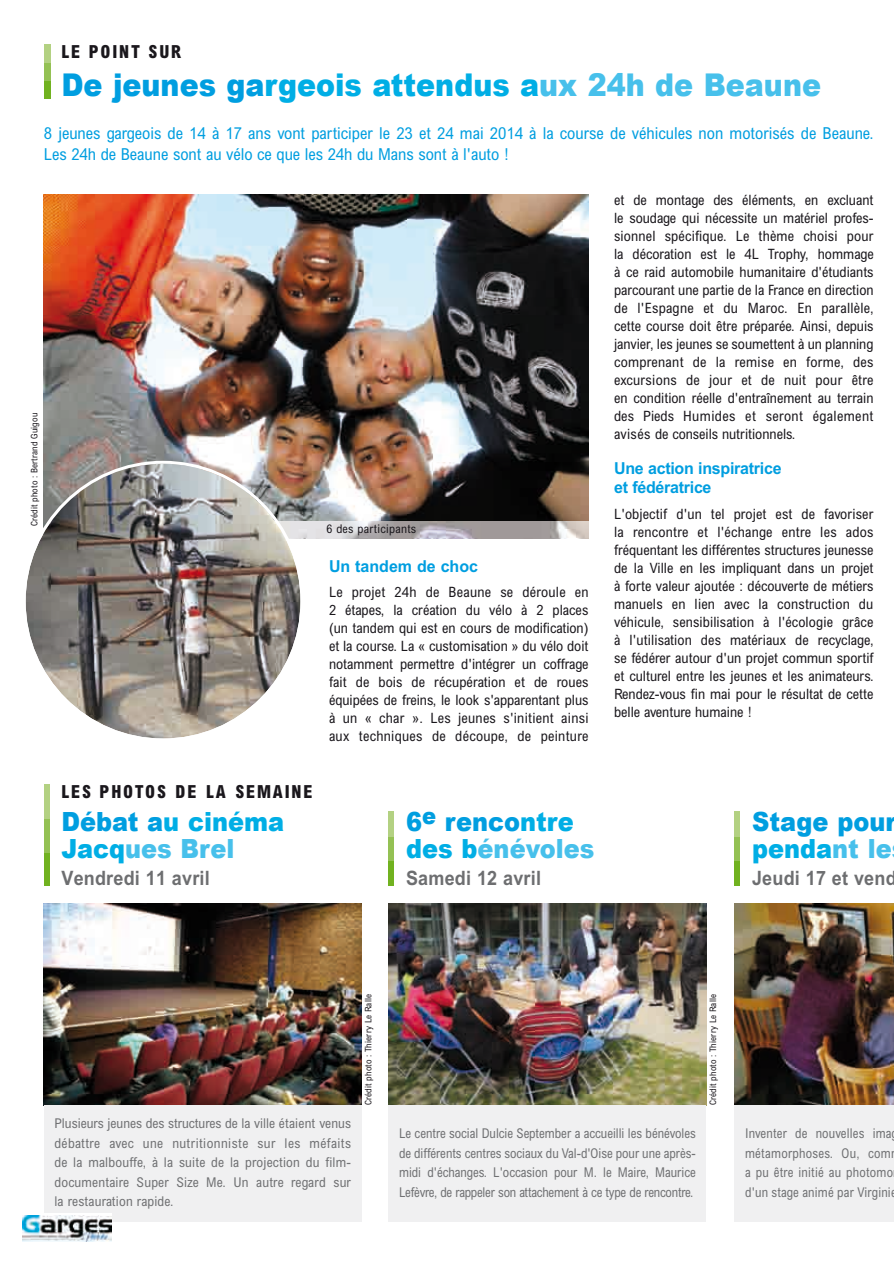
<style>
.page{position:relative;width:894px;height:1264px;background:#fff}
.page>*{position:absolute;margin:0;border:0;box-sizing:border-box;transform-origin:0 0}
.t1{font:900 31.35px "Arial";color:#00aee5;scale:.91 1}
.t2{font:900 26.4px/27px "Arial";color:#00aee5;scale:.91 1}
.t3{font:900 26.4px/27px "Arial";color:#009ee0;scale:.91 1}
.t4{font:700 19.8px "Arial";letter-spacing:.01em;color:#6d6e70;scale:.91 1}
.t5{font:800 condensed 18px "Arial";letter-spacing:.1em;color:#1a171c}
.t6{font:condensed 16.5px/21px "Arial";color:#009ee0}
.t7{font:700 16.5px/19.5px "Arial";letter-spacing:-.015em;color:#009ee0}
.t8{font:condensed 14.25px/18px "Arial";color:#1a171c;text-align:justify}
.t9{font:condensed 13.5px/19.5px "Arial";letter-spacing:.015em;color:#707173;scale:.95 1}
.t10{font:condensed 13.5px/19.5px "Arial";letter-spacing:.015em;color:#707173;text-align:justify}
.t11{font:condensed 12px "Arial";letter-spacing:.025em;color:#1a171c}
.t12{font:condensed 9px "Arial";letter-spacing:.015em;color:#1a171c}
.s1{color:#009ee0}
.s2{color:#47c0eb}
.s3{color:#00aee5}
</style>
<div class="page">
<div style="left:44px;top:80px;width:6px;height:18px;background:#71b220"></div>
<div style="left:44px;top:62px;width:6px;height:18px;background:#94c154"></div>
<div style="left:44px;top:44px;width:6px;height:19px;background:#b3d182"></div>
<img style="left:44px;top:194px;width:544px;height:327px">
<div style="left:44px;top:851px;width:5px;height:35px;background:#71b220"></div>
<div style="left:44px;top:818px;width:5px;height:34px;background:#94c154"></div>
<div style="left:44px;top:784px;width:5px;height:35px;background:#b3d182"></div>
<img style="left:734px;top:904px;width:159px;height:201px">
<div style="left:734px;top:1106px;width:159px;height:116px;background:#f0f0f1"></div>
<div style="left:734px;top:860px;width:6px;height:25px;background:#71b220"></div>
<div style="left:734px;top:836px;width:6px;height:25px;background:#94c154"></div>
<div style="left:734px;top:812px;width:6px;height:25px;background:#b3d182"></div>
<img style="left:388px;top:904px;width:318px;height:201px">
<div style="left:388px;top:1106px;width:318px;height:116px;background:#f0f0f1"></div>
<div style="left:388px;top:860px;width:6px;height:25px;background:#71b220"></div>
<div style="left:388px;top:836px;width:6px;height:25px;background:#94c154"></div>
<div style="left:388px;top:812px;width:6px;height:25px;background:#b3d182"></div>
<img style="left:44px;top:904px;width:318px;height:202px">
<div style="left:44px;top:1106px;width:317px;height:116px;background:#f0f0f1"></div>
<div style="left:23px;top:1212px;width:89px;height:31px;background:#fff"></div>
<img style="left:23px;top:1215px;width:89px;height:26px">
<img style="left:303px;top:521px;width:285px;height:18px">
<img style="left:25px;top:461px;width:278px;height:278px">
<p class="t5" style="left:61px;top:45px;width:121px">LE POINT SUR</p>
<h1 class="t1" style="left:61px;top:61px;width:836px"><span class="s1">De jeunes ga</span>rgeois attendus a<span class="s2">ux 24h de Beaune</span></h1>
<p class="t6" style="left:44px;top:125px;width:831px">8 jeunes gargeois de 14 à 17 ans vont participer le 23 et 24 mai 2014 à la course de véhicules non motorisés de Beaune.<br>Les 24h de Beaune sont au vélo ce que les 24h du Mans sont à l'auto !</p>
<p class="t12" style="left:31px;top:526px;width:115px;rotate:-90deg">Crédit photo : Bertrand Guigou</p>
<p class="t11" style="left:326px;top:524px;width:91px">6 des participants</p>
<p class="t7" style="left:329px;top:558px;width:150px">Un tandem de choc</p>
<p class="t8" style="left:329px;top:585px;width:261px">Le projet 24h de Beaune se déroule en 2 étapes, la création du vélo à 2 places (un tandem qui est en cours de modification) et la course. La « customisation » du vélo doit notamment permettre d'intégrer un coffrage fait de bois de récupération et de roues équipées de freins, le look s'apparentant plus à un « char ». Les jeunes s'initient ainsi aux techniques de découpe, de peinture</p>
<p class="t5" style="left:61px;top:785px;width:252px">LES PHOTOS DE LA SEMAINE</p>
<h2 class="t2" style="left:61px;top:807px;width:246px"><span class="s1">Débat a</span>u cinéma<br>Jacq<span class="s2">ues Brel</span></h2>
<h3 class="t4" style="left:61px;top:871px;width:164px">Vendredi 11 avril</h3>
<h2 class="t2" style="left:406px;top:807px;width:208px"><span class="s1">6</span><sup>e</sup> <span class="s1">renco</span>ntre des b<span class="s2">énévoles</span></h2>
<h3 class="t4" style="left:406px;top:871px;width:150px">Samedi 12 avril</h3>
<p class="t8" style="left:614px;top:192px;width:261px">et de montage des éléments, en excluant le soudage qui nécessite un matériel profes&shy;sionnel spécifique. Le thème choisi pour la décoration est le 4L Trophy, hommage à ce raid automobile humanitaire d'étudiants parcourant une partie de la France en direction de l'Espagne et du Maroc. En parallèle, cette course doit être préparée. Ainsi, depuis janvier, les jeunes se soumettent à un planning comprenant de la remise en forme, des excursions de jour et de nuit pour être en condition réelle d'entraînement au terrain des Pieds Humides et seront également avisés de conseils nutritionnels.</p>
<p class="t7" style="left:614px;top:460px;width:169px">Une action inspiratrice et fédératrice</p>
<p class="t8" style="left:614px;top:506px;width:261px">L'objectif d'un tel projet est de favoriser la rencontre et l'échange entre les ados fréquentant les différentes structures jeunesse de la Ville en les impliquant dans un projet à forte valeur ajoutée : découverte de métiers manuels en lien avec la construction du véhicule, sensibilisation à l'écologie grâce à l'utilisation des matériaux de recyclage, se fédérer autour d'un projet commun sportif et culturel entre les jeunes et les animateurs.<br>Rendez-vous fin mai pour le résultat de cette belle aventure humaine !</p>
<h2 class="t3" style="left:752px;top:807px;width:160px">Stage pour <span class="s3">penda</span><span class="s2">nt le</span></h2>
<h3 class="t4" style="left:752px;top:871px;width:160px">Jeudi 17 et vend</h3>
<p class="t10" style="left:54px;top:1115px;width:298px">Plusieurs jeunes des structures de la ville étaient venus débattre avec une nutritionniste sur les méfaits de la malbouffe, à la suite de la projection du film&shy;documentaire Super Size Me. Un autre regard sur la restauration rapide.</p>
<p class="t12" style="left:365px;top:1105px;width:112px;rotate:-90deg">Crédit photo : Thierry Le Ralle</p>
<p class="t9" style="left:399px;top:1125px;width:314px;text-align:justify">Le centre social Dulcie September a accueilli les bénévoles de différents centres sociaux du Val-d'Oise pour une après&shy;midi d'échanges. L'occasion pour M. le Maire, Maurice Lefèvre, de rappeler son attachement à ce type de rencontre.</p>
<p class="t12" style="left:709px;top:1105px;width:112px;rotate:-90deg">Crédit photo : Thierry Le Ralle</p>
<p class="t9" style="left:745px;top:1125px;width:161px">Inventer de nouvelles ima métamorphoses. Ou, com a pu être initié au photomo d'un stage animé par Virginie</p>
</div>
